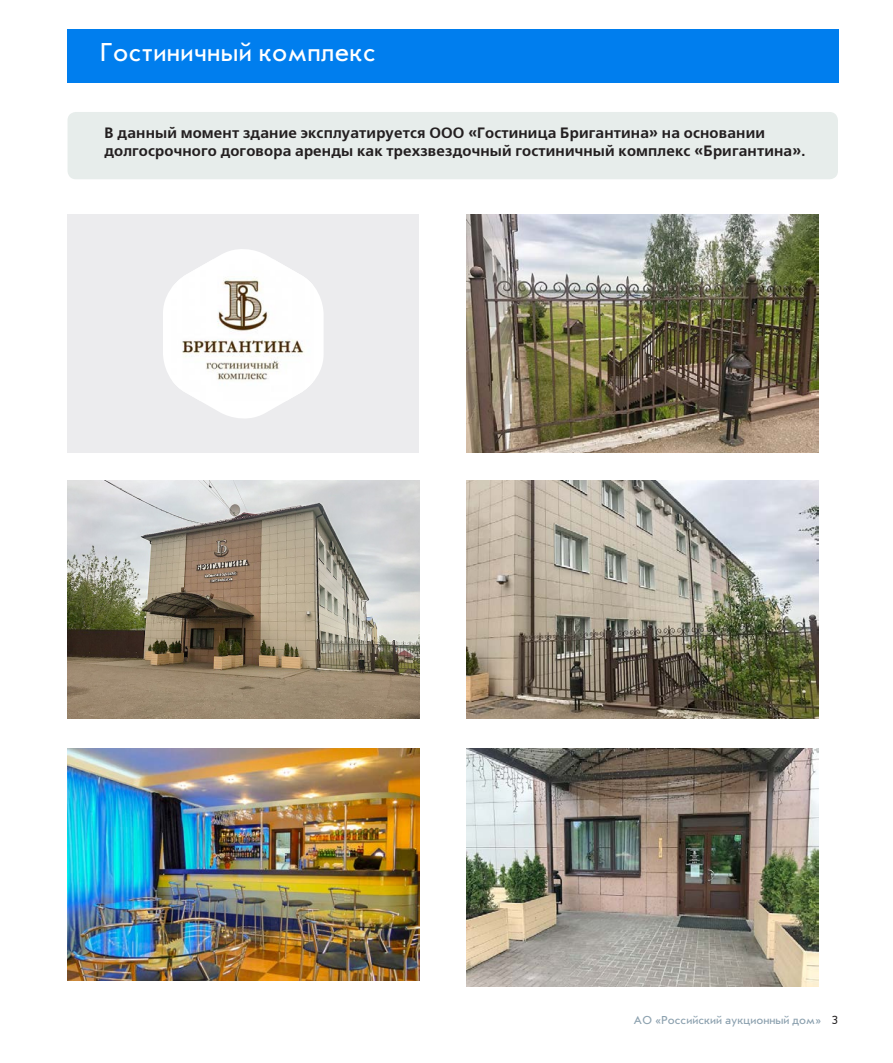
<style>
.page{position:relative;width:893px;height:1063px;background:#fff}
.page>*{position:absolute;margin:0;border:0;box-sizing:border-box;transform-origin:0 0}
.text_basic{font:27px "Journal Sans C";letter-spacing:.015em;color:#fff}
.text_basic-2{font:700 15px/18px "Free Set C";letter-spacing:.01em;color:#231f20}
.text_basic-3{font:12px "Journal Sans C";letter-spacing:.005em;color:#8ca1af}
.s1{font-family:"PF Din Display Pro";color:#231f20}
</style>
<div class="page">
<div style="left:67px;top:30px;width:772px;height:53px;background:#007eee"></div>
<div style="left:68px;top:215px;width:351px;height:238px;background:#ececee"></div>
<div style="left:68px;top:112px;width:770px;height:67px;background:#e7edeb;border-radius:9px"></div>
<img style="left:467px;top:748px;width:351px;height:238px">
<img style="left:68px;top:748px;width:351px;height:232px">
<img style="left:467px;top:480px;width:351px;height:239px">
<img style="left:68px;top:480px;width:351px;height:239px">
<img style="left:467px;top:215px;width:351px;height:238px">
<svg style="left:163px;top:249px;width:161px;height:169px"></svg>
<img style="left:172px;top:260px;width:141px;height:141px">
<p class="text_basic" style="left:100px;top:39px;width:277px">Гостиничный комплекс</p>
<p class="text_basic-2" style="left:104px;top:124px;width:702px">В данный момент здание эксплуатируется ООО «Гостиница Бригантина» на основании долгосрочного договора аренды как трехзвездочный гостиничный комплекс «Бригантина».</p>
<p class="text_basic-3" style="left:634px;top:1014px;width:206px">АО «Российский аукционный дом» <span class="s1">3</span></p>
</div>
